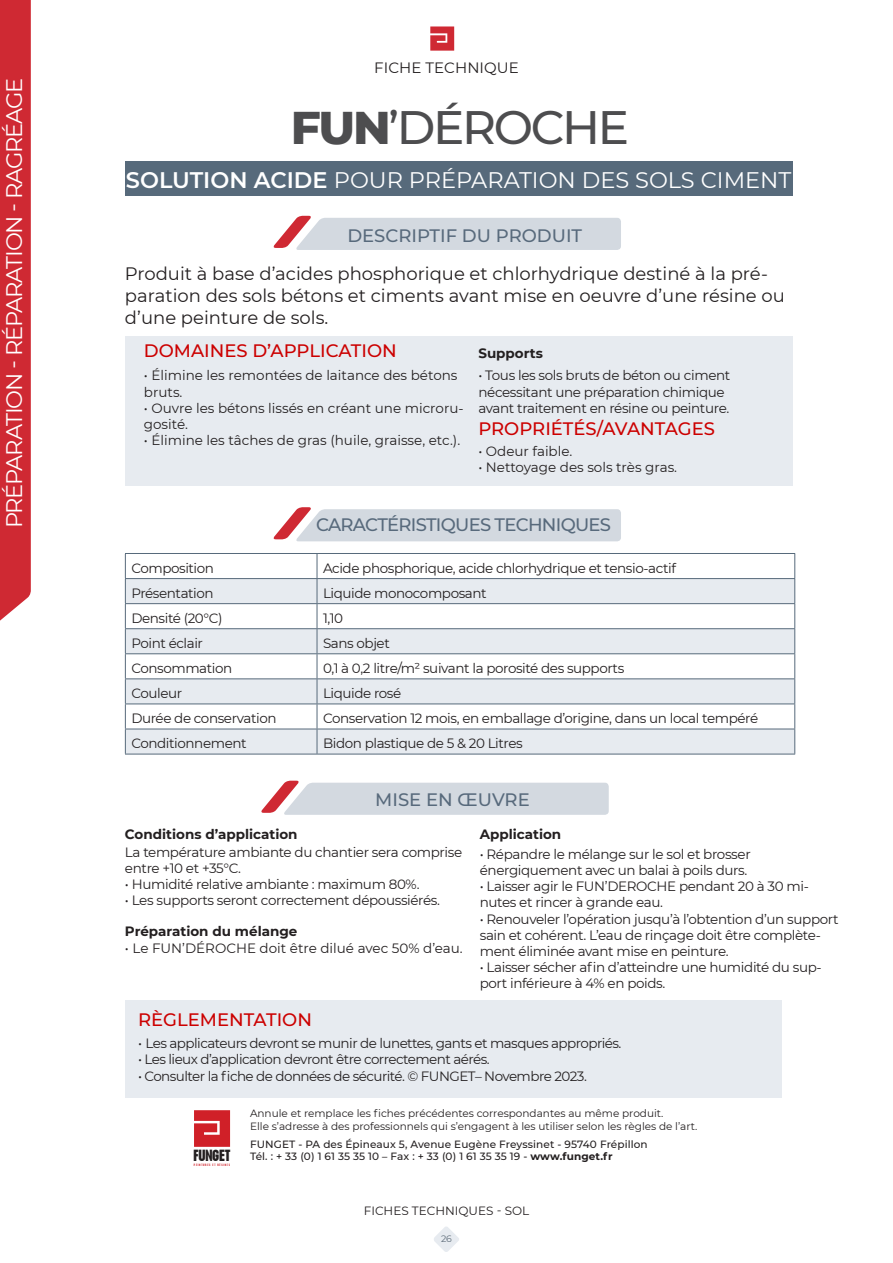
<style>
.page{position:relative;width:893px;height:1263px;background:#fff}
.page>*{position:absolute;margin:0;border:0;box-sizing:border-box;transform-origin:0 0}
.t1{font:500 46.8px "Montserrat";letter-spacing:-.05em;color:#4d4d4f}
.t2{font:22.5px "Montserrat";color:#fff}
.t3{font:22.5px "Montserrat";letter-spacing:-.05em;color:#fff}
.t4{font:18px/21.6px "Montserrat";color:#231f20}
.t5{font:500 18px "Montserrat";color:#c00}
.t6{font:500 18px "Montserrat";color:#586a7c}
.t7{font:500 18px "Montserrat";letter-spacing:-.035em;color:#586a7c}
.t8{font:15px "Montserrat";letter-spacing:.005em;color:#231f20}
.t9{font:700 condensed 14.85px "Placard";color:#231f20;scale:.96 1}
.t10{font:13.5px/16.2px "Montserrat";letter-spacing:-.025em;color:#231f20}
.t11{font:13.5px/16.2px "Montserrat";color:#231f20}
.t12{font:700 13.5px "Montserrat";color:#231f20}
.t13{font:12px "Montserrat";color:#231f20}
.t14{font:10.5px/12.6px "Montserrat";color:#231f20}
.t15{font:500 10.5px "Montserrat";letter-spacing:.01em;color:#231f20}
.t16{font:9.3px "Montserrat";color:#5f6d7a}
.t17{font:condensed 2.85px "Placard";letter-spacing:.2em;color:#d02028;scale:1.27 1}
.s1{font-weight:800}
.s2{font-weight:600}
.s3{font-weight:700}
</style>
<div class="page">
<svg style="left:434px;top:1226px;width:25px;height:26px"></svg>
<div style="left:125px;top:161px;width:667px;height:35px;background:#576a7b"></div>
<svg style="left:430px;top:26px;width:24px;height:25px"></svg>
<svg style="left:273px;top:216px;width:348px;height:34px;background:#d7d6dd"></svg>
<svg style="left:273px;top:507px;width:348px;height:34px;background:#d8d7dd"></svg>
<div style="left:125px;top:337px;width:667px;height:149px;background:#e7ebf0"></div>
<svg style="left:126px;top:579px;width:668px;height:175px;fill:#e7ebf0"></svg>
<hr style="left:125px;top:553px;width:192px;height:1px;background:#576a7b">
<hr style="left:317px;top:553px;width:478px;height:1px;background:#576a7b">
<hr style="left:125px;top:578px;width:192px;height:1px;background:#576a7b">
<hr style="left:317px;top:578px;width:478px;height:1px;background:#576a7b">
<hr style="left:125px;top:603px;width:192px;height:1px;background:#576a7b">
<hr style="left:317px;top:603px;width:478px;height:1px;background:#576a7b">
<hr style="left:125px;top:628px;width:192px;height:1px;background:#576a7b">
<hr style="left:317px;top:628px;width:478px;height:1px;background:#576a7b">
<hr style="left:125px;top:653px;width:192px;height:1px;background:#576a7b">
<hr style="left:317px;top:653px;width:478px;height:1px;background:#576a7b">
<hr style="left:125px;top:678px;width:192px;height:1px;background:#576a7b">
<hr style="left:317px;top:678px;width:478px;height:1px;background:#576a7b">
<hr style="left:125px;top:703px;width:192px;height:1px;background:#576a7b">
<hr style="left:317px;top:703px;width:478px;height:1px;background:#576a7b">
<hr style="left:125px;top:729px;width:192px;height:1px;background:#576a7b">
<svg style="left:125px;top:554px;width:1px;height:200px"></svg>
<hr style="left:317px;top:729px;width:478px;height:1px;background:#576a7b">
<svg style="left:317px;top:554px;width:1px;height:200px"></svg>
<svg style="left:794px;top:554px;width:1px;height:200px"></svg>
<hr style="left:125px;top:754px;width:192px;height:1px;background:#576a7b">
<hr style="left:317px;top:754px;width:478px;height:1px;background:#576a7b">
<svg style="left:261px;top:781px;width:348px;height:34px;background:#d7d6dd"></svg>
<div style="left:125px;top:1001px;width:657px;height:97px;background:#e7ebf0"></div>
<svg style="left:194px;top:1110px;width:36px;height:37px"></svg>
<div style="left:0;top:0;width:31px;height:621px;background:#cf2933"></div>
<p class="t3" style="left:-1px;top:528px;width:452px;rotate:-90deg">PRÉPARATION - RÉPARATION - RAGRÉAGE</p>
<p class="t8" style="left:374px;top:57px;width:146px">FICHE TECHNIQUE</p>
<p class="t1" style="left:291px;top:95px;width:340px"><span class="s1">FUN</span>’DÉROCHE</p>
<p class="t2" style="left:126px;top:164px;width:667px"><span class="s2">SOLUTION ACIDE</span> POUR PRÉPARATION DES SOLS CIMENT</p>
<p class="t6" style="left:347px;top:223px;width:236px">DESCRIPTIF DU PRODUIT</p>
<p class="t4" style="left:125px;top:263px;width:661px">Produit à base d’acides phosphorique et chlorhydrique destiné à la pré&shy;paration des sols bétons et ciments avant mise en oeuvre d’une résine ou d’une peinture de sols.</p>
<p class="t5" style="left:144px;top:338px;width:254px">DOMAINES D’APPLICATION</p>
<p class="t11" style="left:144px;top:367px;width:315px">• Élimine les remontées de laitance des bétons</p>
<p class="t10" style="left:144px;top:383px;width:40px">bruts.</p>
<p class="t11" style="left:144px;top:399px;width:321px">• Ouvre les bétons lissés en créant une microru&shy;gosité.</p>
<p class="t11" style="left:144px;top:432px;width:318px">• Élimine les tâches de gras (huile, graisse, etc.).</p>
<p class="t12" style="left:478px;top:344px;width:66px">Supports</p>
<p class="t10" style="left:478px;top:367px;width:253px">• Tous les sols bruts de béton ou ciment</p>
<p class="t10" style="left:478px;top:383px;width:248px">nécessitant une préparation chimique</p>
<p class="t10" style="left:478px;top:399px;width:252px">avant traitement en résine ou peinture.</p>
<p class="t5" style="left:478px;top:416px;width:238px">PROPRIÉTÉS/AVANTAGES</p>
<p class="t11" style="left:478px;top:442px;width:96px">• Odeur faible.</p>
<p class="t11" style="left:478px;top:458px;width:200px">• Nettoyage des sols très gras.</p>
<p class="t7" style="left:316px;top:512px;width:296px">CARACTÉRISTIQUES TECHNIQUES</p>
<p class="t10" style="left:131px;top:559px;width:84px">Composition</p>
<p class="t10" style="left:323px;top:559px;width:354px">Acide phosphorique, acide chlorhydrique et tensio-actif</p>
<p class="t10" style="left:131px;top:584px;width:84px">Présentation</p>
<p class="t10" style="left:323px;top:584px;width:165px">Liquide monocomposant</p>
<p class="t10" style="left:131px;top:609px;width:93px">Densité (20°C)</p>
<p class="t10" style="left:323px;top:609px;width:22px">1,10</p>
<p class="t10" style="left:131px;top:634px;width:73px">Point éclair</p>
<p class="t10" style="left:323px;top:634px;width:68px">Sans objet</p>
<p class="t10" style="left:131px;top:659px;width:102px">Consommation</p>
<p class="t10" style="left:323px;top:659px;width:303px">0,1 à 0,2 litre/m² suivant la porosité des supports</p>
<p class="t10" style="left:131px;top:684px;width:52px">Couleur</p>
<p class="t10" style="left:323px;top:684px;width:80px">Liquide rosé</p>
<p class="t10" style="left:131px;top:710px;width:147px">Durée de conservation</p>
<p class="t10" style="left:323px;top:710px;width:437px">Conservation 12 mois, en emballage d’origine, dans un local tempéré</p>
<p class="t10" style="left:131px;top:735px;width:117px">Conditionnement</p>
<p class="t10" style="left:323px;top:735px;width:201px">Bidon plastique de 5 &amp; 20 Litres</p>
<p class="t12" style="left:125px;top:824px;width:174px">Conditions d’application</p>
<p class="t6" style="left:375px;top:787px;width:156px">MISE EN ŒUVRE</p>
<p class="t12" style="left:480px;top:824px;width:83px">Application</p>
<p class="t10" style="left:125px;top:843px;width:339px">La température ambiante du chantier sera comprise</p>
<p class="t10" style="left:125px;top:860px;width:118px">entre +10 et +35°C.</p>
<p class="t10" style="left:125px;top:876px;width:296px">• Humidité relative ambiante : maximum 80%.</p>
<p class="t10" style="left:125px;top:892px;width:317px">• Les supports seront correctement dépoussiérés.</p>
<p class="t12" style="left:125px;top:921px;width:174px">Préparation du mélange</p>
<p class="t11" style="left:125px;top:940px;width:339px">• Le FUN’DÉROCHE doit être dilué avec 50% d’eau.</p>
<p class="t10" style="left:480px;top:845px;width:272px">• Répandre le mélange sur le sol et brosser</p>
<p class="t10" style="left:480px;top:862px;width:269px">énergiquement avec un balai à poils durs.</p>
<p class="t10" style="left:480px;top:878px;width:331px">• Laisser agir le FUN’DEROCHE pendant 20 à 30 mi&shy;nutes et rincer à grande eau.</p>
<p class="t10" style="left:480px;top:910px;width:360px">• Renouveler l’opération jusqu’à l’obtention d’un support sain et cohérent. L’eau de rinçage doit être complète&shy;ment éliminée avant mise en peinture.</p>
<p class="t10" style="left:480px;top:959px;width:344px">• Laisser sécher afin d’atteindre une humidité du sup&shy;port inférieure à 4% en poids.</p>
<p class="t5" style="left:138px;top:1007px;width:175px">RÈGLEMENTATION</p>
<p class="t10" style="left:138px;top:1035px;width:485px">• Les applicateurs devront se munir de lunettes, gants et masques appropriés.</p>
<p class="t10" style="left:138px;top:1051px;width:353px">• Les lieux d’application devront être correctement aérés.</p>
<p class="t10" style="left:138px;top:1067px;width:450px">• Consulter la fiche de données de sécurité. © FUNGET– Novembre 2023.</p>
<p class="t14" style="left:250px;top:1107px;width:449px">Annule et remplace les fiches précédentes correspondantes au même produit.<br>Elle s’adresse à des professionnels qui s’engagent à les utiliser selon les règles de l’art.</p>
<p class="t15" style="left:250px;top:1137px;width:399px">FUNGET - PA des Épineaux 5, Avenue Eugène Freyssinet - 95740 Frépillon</p>
<p class="t9" style="left:193px;top:1147px;width:40px">FUNGET</p>
<p class="t15" style="left:250px;top:1149px;width:364px">Tél. : + 33 (0) 1 61 35 35 10 – Fax : + 33 (0) 1 61 35 35 19 - <span class="s3">www.funget.fr</span></p>
<p class="t17" style="left:194px;top:1163px;width:30px">PEINTURES ET RÉSINES</p>
<p class="t13" style="left:364px;top:1202px;width:167px">FICHES TECHNIQUES - SOL</p>
<p class="t16" style="left:441px;top:1232px;width:12px">26</p>
</div>
